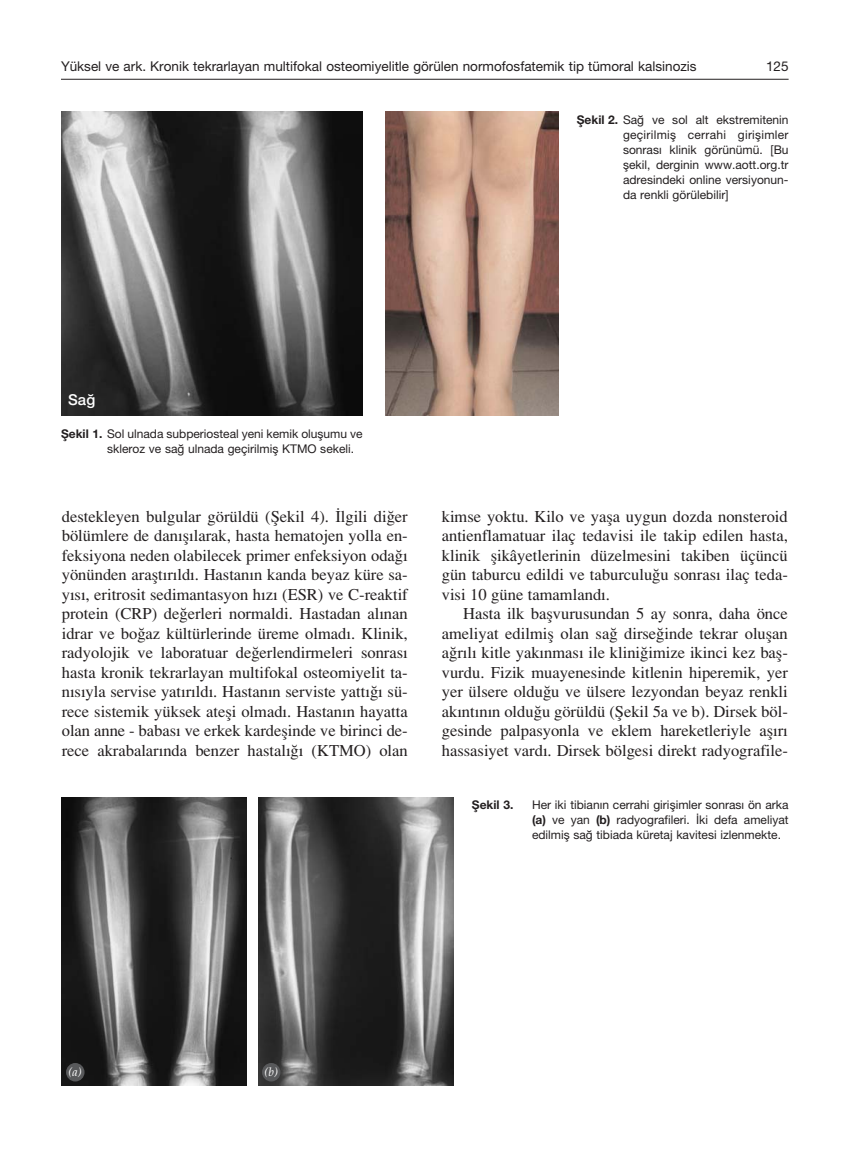
<style>
.page{position:relative;width:851px;height:1149px;background:#fff}
.page>*{position:absolute;margin:0;border:0;box-sizing:border-box;transform-origin:0 0}
.t1{font:16.5px/19.5px "Times";color:#231f20;text-align:justify}
.t2{font:15px "Helvetica T Medium";color:#fff}
.t3{font:13.5px "Helvetica T";color:#231f20}
.t4{font:12px/15px "Helvetica T";color:#231f20;text-align:justify}
.t5{font:12px "Helvetica T Bold";color:#231f20}
.t6{font:12px "Palatino Italic Turk";color:#fff}
.s1{font-family:"Helvetica T Bold"}
</style>
<div class="page">
<hr style="left:61px;top:79px;width:727px;height:1px;background:#231f20">
<img style="left:61px;top:112px;width:301px;height:303px">
<img style="left:385px;top:112px;width:173px;height:303px">
<img style="left:61px;top:797px;width:185px;height:287px">
<img style="left:258px;top:797px;width:196px;height:287px">
<div style="left:66px;top:1062px;width:18px;height:19px;background:#58595b;border-radius:50%"></div>
<div style="left:262px;top:1062px;width:18px;height:19px;background:#58595b;border-radius:50%"></div>
<p class="t3" style="left:61px;top:61px;width:637px">Yüksel ve ark. Kronik tekrarlayan multifokal osteomiyelitle görülen normofosfatemik tip tümoral kalsinozis</p>
<p class="t3" style="left:766px;top:61px;width:24px">125</p>
<p class="t2" style="left:68px;top:394px;width:28px">Sa¤</p>
<p class="t4" style="left:107px;top:427px;width:257px;text-indent:-46px"><span class="s1">fiekil 1.</span> Sol ulnada subperiosteal yeni kemik oluflumu ve skleroz ve sa¤ ulnada geçirilmifl KTMO sekeli.</p>
<p class="t4" style="left:623px;top:114px;width:167px;text-indent:-46px"><span class="s1">fiekil 2.</span> Sa¤ ve sol alt ekstremitenin geçirilmifl cerrahi giriflimler sonras› klinik görünümü. [Bu flekil, derginin www.aott.org.tr adresindeki online versiyonun&shy;da renkli görülebilir]</p>
<p class="t1" style="left:62px;top:508px;width:347px">destekleyen bulgular görüldü (fiekil 4). ‹lgili di¤er bölümlere de dan›fl›larak, hasta hematojen yolla en&shy;feksiyona neden olabilecek primer enfeksiyon oda¤› yönünden araflt›r›ld›. Hastan›n kanda beyaz küre sa&shy;y›s›, eritrosit sedimantasyon h›z› (ESR) ve C-reaktif protein (CRP) de¤erleri normaldi. Hastadan al›nan idrar ve bo¤az kültürlerinde üreme olmad›. Klinik, radyolojik ve laboratuar de¤erlendirmeleri sonras› hasta kronik tekrarlayan multifokal osteomiyelit ta&shy;n›s›yla servise yat›r›ld›. Hastan›n serviste yatt›¤› sü&shy;rece sistemik yüksek atefli olmad›. Hastan›n hayatta olan anne - babas› ve erkek kardeflinde ve birinci de&shy;rece akrabalar›nda benzer hastal›¤› (KTMO) olan</p>
<p class="t1" style="left:442px;top:508px;width:347px">kimse yoktu. Kilo ve yafla uygun dozda nonsteroid antienflamatuar ilaç tedavisi ile takip edilen hasta, klinik flikâyetlerinin düzelmesini takiben üçüncü gün taburcu edildi ve taburculu¤u sonras› ilaç teda&shy;visi 10 güne tamamland›.</p>
<p class="t1" style="left:442px;top:605px;width:347px;text-indent:21px">Hasta ilk baflvurusundan 5 ay sonra, daha önce ameliyat edilmifl olan sa¤ dirse¤inde tekrar oluflan a¤r›l› kitle yak›nmas› ile klini¤imize ikinci kez bafl&shy;vurdu. Fizik muayenesinde kitlenin hiperemik, yer yer ülsere oldu¤u ve ülsere lezyondan beyaz renkli ak›nt›n›n oldu¤u görüldü (fiekil 5a ve b). Dirsek böl&shy;gesinde palpasyonla ve eklem hareketleriyle afl›r› hassasiyet vard›. Dirsek bölgesi direkt radyografile-</p>
<p class="t6" style="left:69px;top:1067px;width:15px">(a)</p>
<p class="t6" style="left:264px;top:1067px;width:15px">(b)</p>
<p class="t5" style="left:472px;top:800px;width:43px">fiekil 3.</p>
<p class="t4" style="left:532px;top:798px;width:258px">Her iki tibian›n cerrahi giriflimler sonras› ön arka <span class="s1">(a)</span> ve yan <span class="s1">(b)</span> radyografileri. ‹ki defa ameliyat edilmifl sa¤ tibiada küretaj kavitesi izlenmekte.</p>
</div>
